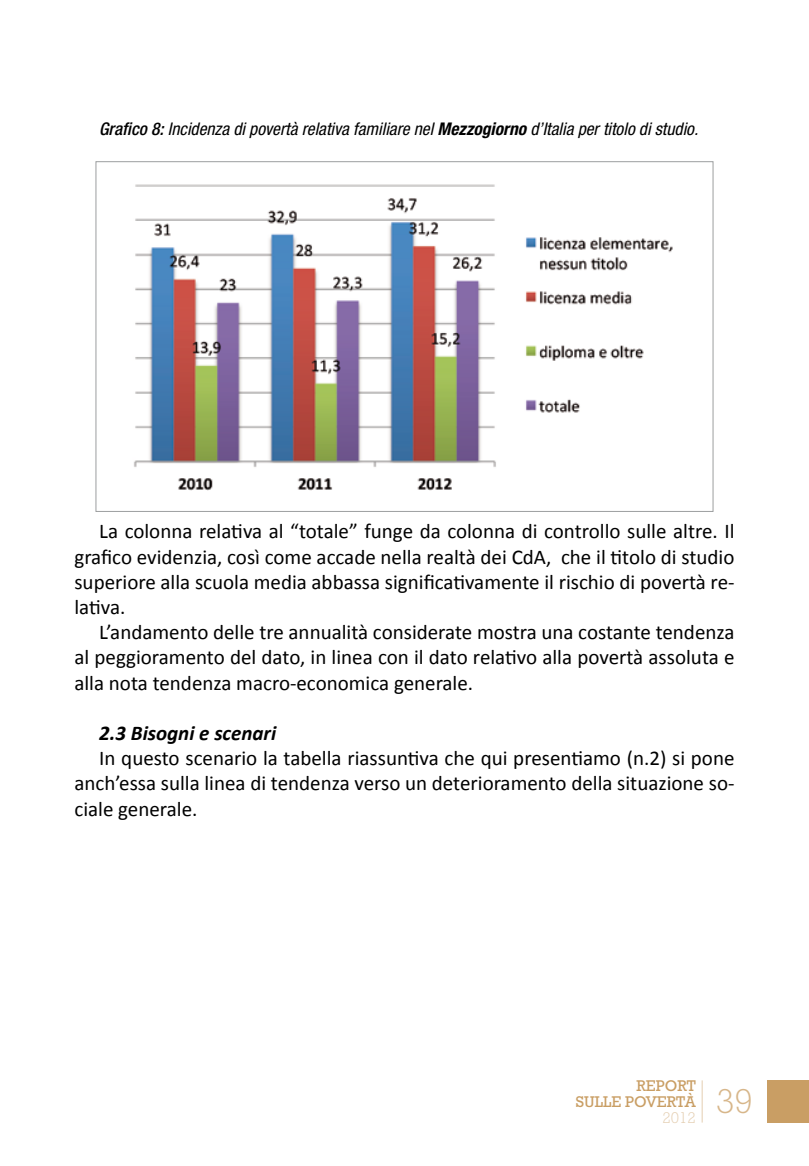
<style>
.page{position:relative;width:809px;height:1166px;background:#fff}
.page>*{position:absolute;margin:0;border:0;box-sizing:border-box;transform-origin:0 0}
.t1{font:300 35px "Rockwell Std";color:#d7b68a}
.t2{font:21px/25.2px "Calibri";color:#000;text-align:justify}
.t3{font:italic 700 21px "Calibri";color:#000}
.t4{font:italic condensed 17.5px "Helvetica Neue LT";color:#000}
.t5{font:15.75px/15.8px "Rockwell Std";color:#c99e64;text-align:right}
.t6{font:300 15.75px "Rockwell Std";color:#e4ceb1}
.s1{font-weight:500}
.s2{font-weight:700}
</style>
<div class="page">
<hr style="left:701px;top:1080px;width:1px;height:42px;background:#e4ceb1">
<div style="left:767px;top:1080px;width:42px;height:42px;background:#c99e64"></div>
<img style="left:134px;top:184px;width:539px;height:307px">
<p class="t4" style="left:99px;top:119px;width:600px"><span class="s1">Grafico 8:</span> Incidenza di povertà relativa familiare nel <span class="s2">Mezzogiorno</span> d’Italia per titolo di studio.</p>
<p class="t2" style="left:74px;top:519px;width:661px;text-indent:25px">La colonna relativa al “totale” funge da colonna di controllo sulle altre. Il grafico evidenzia, così come accade nella realtà dei CdA, che il titolo di studio superiore alla scuola media abbassa significativamente il rischio di povertà re&shy;lativa.</p>
<p class="t2" style="left:74px;top:620px;width:661px;text-indent:25px">L’andamento delle tre annualità considerate mostra una costante tendenza al peggioramento del dato, in linea con il dato relativo alla povertà assoluta e alla nota tendenza macro-economica generale.</p>
<p class="t3" style="left:99px;top:720px;width:178px">2.3 Bisogni e scenari</p>
<p class="t2" style="left:74px;top:746px;width:661px;text-indent:25px">In questo scenario la tabella riassuntiva che qui presentiamo (n.2) si pone anch’essa sulla linea di tendenza verso un deterioramento della situazione so&shy;ciale generale.</p>
<p class="t5" style="left:576px;top:1077px;width:121px">REPORT<br>SULLE POVERTà</p>
<p class="t6" style="left:662px;top:1108px;width:35px">2012</p>
<h1 class="t1" style="left:716px;top:1081px;width:39px">39</h1>
</div>
